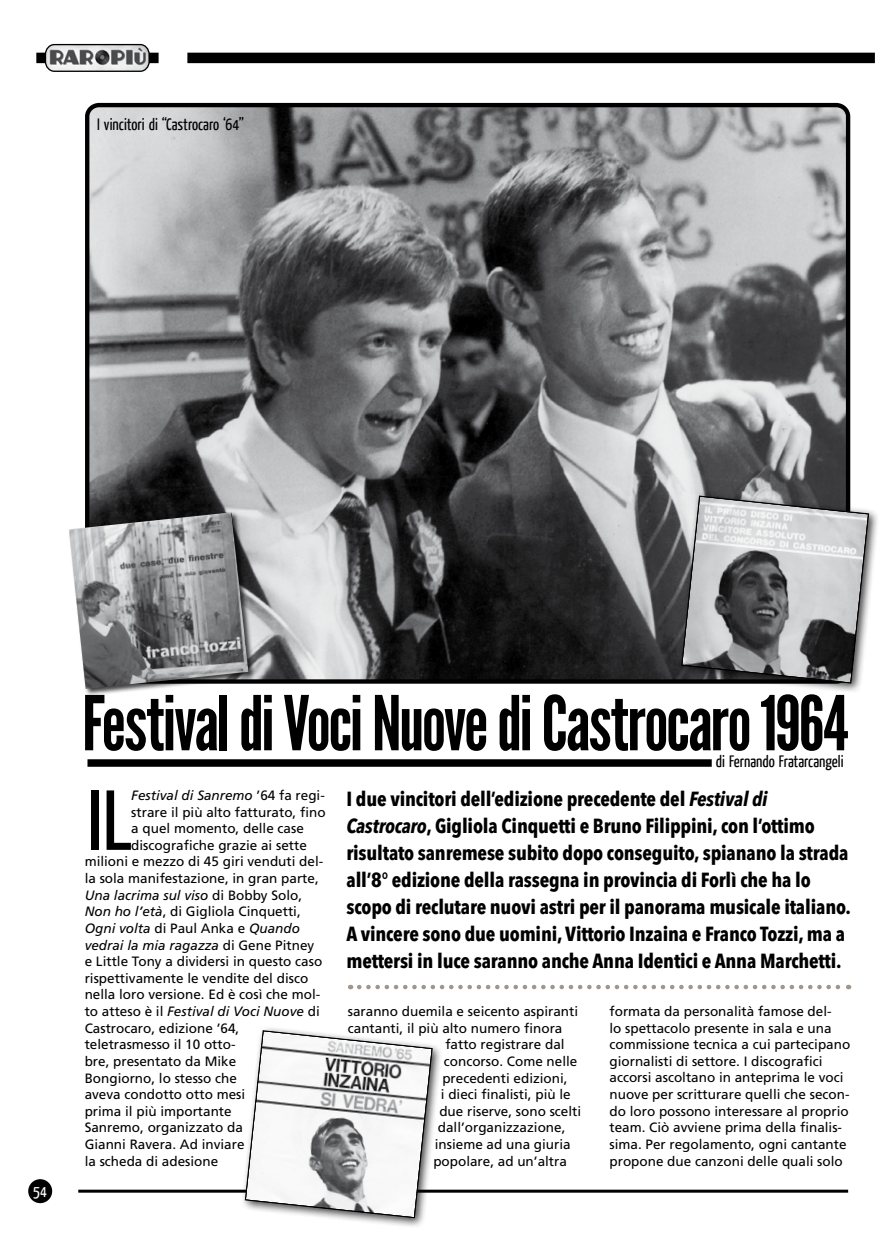
<style>
.page{position:relative;width:893px;height:1234px;background:#fff}
.page>*{position:absolute;margin:0;border:0;box-sizing:border-box;transform-origin:0 0}
.t1{font:500 condensed 83.85px "Avenir Next LT Pro";color:#000}
.t2{font:75.3px "League Gothic";letter-spacing:-.03em;color:#000}
.t3{font:700 condensed 20.25px/27px "Avenir Next LT Pro";letter-spacing:-.01em;color:#000}
.t4{font:16.5px "Yanone Kaffeesatz";color:#000}
.t5{font:16.5px "Yanone Kaffeesatz";color:#fff}
.t6{font:13.5px/16.6px "Frutiger";color:#000}
.t7{font:italic 13.5px "Frutiger";color:#000}
.s1{font-style:normal}
.s2{font-style:italic}
</style>
<div class="page">
<div style="left:187px;top:53px;width:688px;height:10px;background:#000"></div>
<div style="left:36px;top:53px;width:123px;height:10px;background:#000"></div>
<hr style="left:78px;top:1189px;width:770px;height:3px;background:#000">
<div style="left:28px;top:1178px;width:24px;height:24px;background:#000;border-radius:50%"></div>
<img style="left:47px;top:45px;width:101px;height:25px">
<div style="left:45px;top:44px;width:105px;height:28px;border:1px solid #000;border-radius:9px"></div>
<svg style="left:359px;top:984px;width:490px;height:5px"></svg>
<div style="left:87px;top:759px;width:625px;height:7px;background:#000"></div>
<img style="left:90px;top:108px;width:755px;height:570px">
<div style="left:85px;top:103px;width:765px;height:580px;border:4px solid #000;border-radius:12px"></div>
<div style="left:240px;top:1025px;width:202px;height:202px;background:#000;opacity:.75"></div>
<svg style="left:245px;top:1030px;width:188px;height:187px"></svg>
<div style="left:676px;top:490px;width:203px;height:203px;background:#000;opacity:.75"></div>
<svg style="left:681px;top:495px;width:188px;height:188px;background:#959697"></svg>
<div style="left:68px;top:511px;width:188px;height:184px;background:#000;opacity:.75"></div>
<img style="left:69px;top:512px;width:179px;height:176px">
<p class="t4" style="left:97px;top:114px;width:148px">I vincitori di “Castrocaro ‘64”</p>
<p class="t5" style="left:33px;top:1180px;width:15px">54</p>
<h2 class="t2" style="left:82px;top:678px;width:768px">Festival di Voci Nuove di Castrocaro 1964</h2>
<p class="t4" style="left:716px;top:750px;width:129px">di Fernando Fratarcangeli</p>
<h1 class="t1" style="left:85px;top:769px;width:48px">IL</h1>
<p class="t7" style="left:131px;top:787px;width:195px">Festival di Sanremo <span class="s1">’64 fa regi-</span></p>
<p class="t6" style="left:131px;top:803px;width:196px">strare il più alto fatturato, fino</p>
<p class="t6" style="left:131px;top:819px;width:174px">a quel momento, delle case</p>
<p class="t6" style="left:131px;top:836px;width:177px">discografiche grazie ai sette</p>
<p class="t6" style="left:85px;top:853px;width:240px">milioni e mezzo di 45 giri venduti del-</p>
<p class="t6" style="left:85px;top:869px;width:236px">la sola manifestazione, in gran parte,</p>
<p class="t7" style="left:85px;top:886px;width:219px">Una lacrima sul viso <span class="s1">di Bobby Solo,</span></p>
<p class="t6" style="left:85px;top:903px;width:218px"><span class="s2">Non ho l’età</span>, di Gigliola Cinquetti,</p>
<p class="t7" style="left:85px;top:920px;width:217px">Ogni volta <span class="s1">di Paul Anka e</span> Quando</p>
<p class="t7" style="left:85px;top:936px;width:231px">vedrai la mia ragazza <span class="s1">di Gene Pitney</span></p>
<p class="t6" style="left:85px;top:952px;width:239px">e Little Tony a dividersi in questo caso</p>
<p class="t6" style="left:85px;top:969px;width:225px">rispettivamente le vendite del disco</p>
<p class="t6" style="left:85px;top:986px;width:237px">nella loro versione. Ed è così che mol-</p>
<p class="t7" style="left:85px;top:1003px;width:237px"><span class="s1">to atteso è il</span> Festival di Voci Nuove <span class="s1">di</span></p>
<p class="t6" style="left:85px;top:1019px;width:156px">Castrocaro, edizione ’64,</p>
<p class="t6" style="left:85px;top:1035px;width:152px">teletrasmesso il 10 otto-</p>
<p class="t6" style="left:85px;top:1052px;width:153px">bre, presentato da Mike</p>
<p class="t6" style="left:85px;top:1069px;width:154px">Bongiorno, lo stesso che</p>
<p class="t6" style="left:85px;top:1085px;width:162px">aveva condotto otto mesi</p>
<p class="t6" style="left:85px;top:1102px;width:149px">prima il più importante</p>
<p class="t6" style="left:85px;top:1118px;width:160px">Sanremo, organizzato da</p>
<p class="t6" style="left:85px;top:1135px;width:161px">Gianni Ravera. Ad inviare</p>
<p class="t6" style="left:85px;top:1152px;width:135px">la scheda di adesione</p>
<p class="t3" style="left:346px;top:784px;width:506px">I due vincitori dell’edizione precedente del <span class="s2">Festival di Castrocaro</span>, Gigliola Cinquetti e Bruno Filippini, con l’ottimo risultato sanremese subito dopo conseguito, spianano la strada all’8° edizione della rassegna in provincia di Forlì che ha lo scopo di reclutare nuovi astri per il panorama musicale italiano.<br>A vincere sono due uomini, Vittorio Inzaina e Franco Tozzi, ma a mettersi in luce saranno anche Anna Identici e Anna Marchetti.</p>
<p class="t6" style="left:609px;top:1002px;width:242px">formata da personalità famose del-<br>lo spettacolo presente in sala e una commissione tecnica a cui partecipano giornalisti di settore. I discografici accorsi ascoltano in anteprima le voci nuove per scritturare quelli che secon&shy;do loro possono interessare al proprio team. Ciò avviene prima della finalis&shy;sima. Per regolamento, ogni cantante propone due canzoni delle quali solo</p>
<p class="t6" style="left:348px;top:1002px;width:232px">saranno duemila e seicento aspiranti</p>
<p class="t6" style="left:348px;top:1019px;width:216px">cantanti, il più alto numero finora</p>
<p class="t6" style="left:445px;top:1035px;width:121px">fatto registrare dal</p>
<p class="t6" style="left:444px;top:1052px;width:135px">concorso. Come nelle</p>
<p class="t6" style="left:442px;top:1069px;width:127px">precedenti edizioni,</p>
<p class="t6" style="left:441px;top:1085px;width:131px">i dieci finalisti, più le</p>
<p class="t6" style="left:439px;top:1102px;width:143px">due riserve, sono scelti</p>
<p class="t6" style="left:438px;top:1118px;width:129px">dall’organizzazione,</p>
<p class="t6" style="left:435px;top:1135px;width:137px">insieme ad una giuria</p>
<p class="t6" style="left:433px;top:1152px;width:135px">popolare, ad un’altra</p>
</div>
